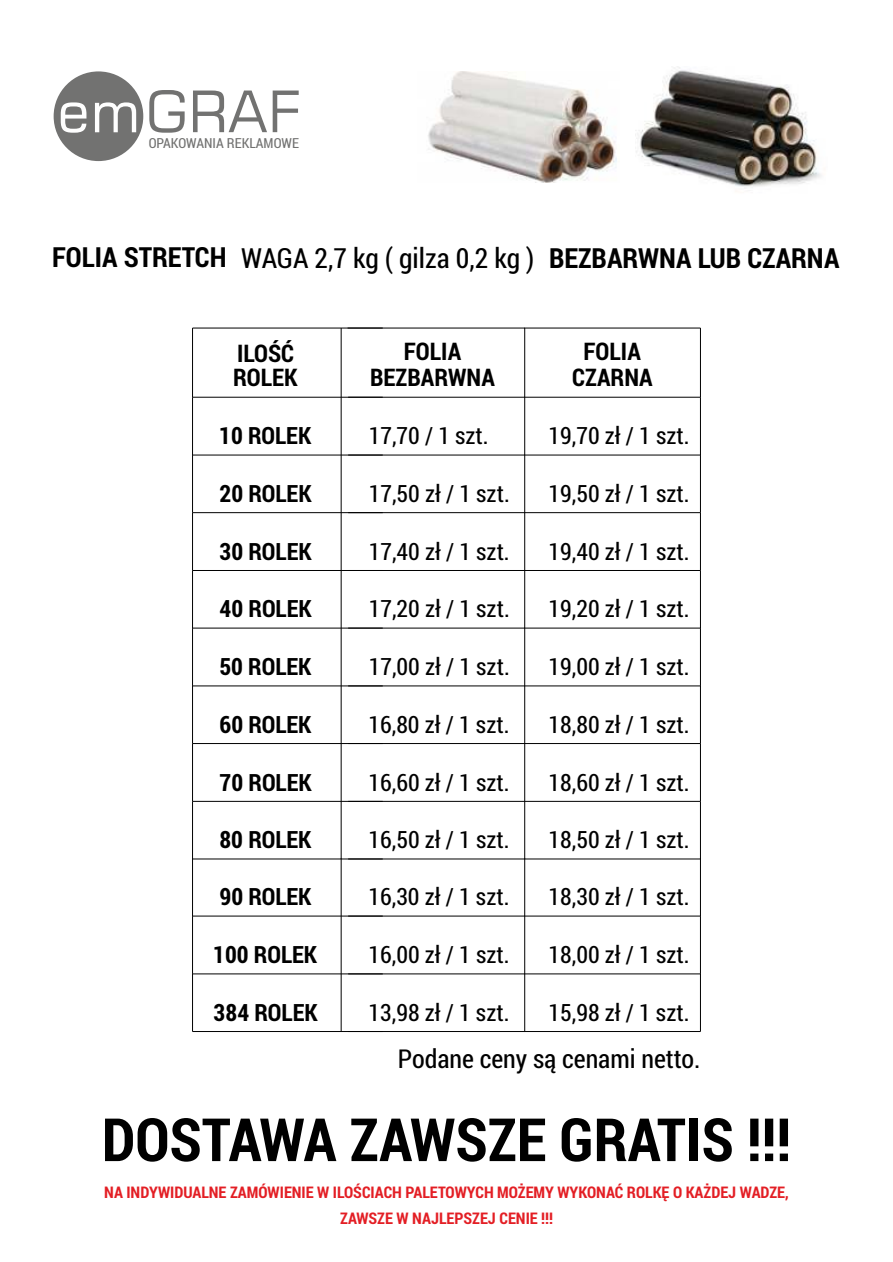
<style>
.page{position:relative;width:893px;height:1262px;background:#fff}
.page>*{position:absolute;margin:0;border:0;box-sizing:border-box;transform-origin:0 0}
.t1{font:700 59.7px "Roboto Condensed";color:#000}
.t2{font:700 27.75px "Roboto Condensed";color:#000}
.t3{font:25.95px "Roboto Condensed";color:#000}
.t4{font:700 24.3px/26.2px "Roboto Condensed";color:#000;text-align:center}
.t5{font:23.85px "Roboto Condensed";color:#000}
.t6{font:700 23.85px "Roboto Condensed";color:#000}
.t7{font:700 16.05px/25.3px "Roboto Condensed";color:#e31e24;text-align:center}
.t8{font:13.8px "Roboto Condensed";color:#727271}
.s1{font-weight:400}
</style>
<div class="page">
<div style="left:54px;top:71px;width:89px;height:90px;background:#727271;border-radius:50%"></div>
<svg style="left:61px;top:102px;width:75px;height:31px"></svg>
<svg style="left:149px;top:90px;width:150px;height:43px"></svg>
<hr style="left:347px;top:328px;width:177px;height:1px;background:#000">
<hr style="left:524px;top:328px;width:176px;height:1px;background:#000">
<hr style="left:192px;top:328px;width:191px;height:1px;background:#000">
<hr style="left:348px;top:397px;width:176px;height:1px;background:#000">
<hr style="left:524px;top:397px;width:176px;height:1px;background:#000">
<hr style="left:192px;top:397px;width:191px;height:1px;background:#000">
<hr style="left:348px;top:455px;width:176px;height:1px;background:#000">
<hr style="left:524px;top:455px;width:176px;height:1px;background:#000">
<hr style="left:192px;top:455px;width:191px;height:1px;background:#000">
<hr style="left:348px;top:512px;width:176px;height:1px;background:#000">
<hr style="left:524px;top:512px;width:176px;height:1px;background:#000">
<hr style="left:192px;top:512px;width:191px;height:1px;background:#000">
<hr style="left:348px;top:570px;width:176px;height:1px;background:#000">
<hr style="left:524px;top:570px;width:176px;height:1px;background:#000">
<hr style="left:192px;top:570px;width:191px;height:1px;background:#000">
<hr style="left:348px;top:628px;width:176px;height:1px;background:#000">
<hr style="left:524px;top:628px;width:176px;height:1px;background:#000">
<hr style="left:192px;top:628px;width:191px;height:1px;background:#000">
<hr style="left:348px;top:685px;width:176px;height:1px;background:#000">
<hr style="left:524px;top:685px;width:176px;height:1px;background:#000">
<hr style="left:192px;top:685px;width:191px;height:1px;background:#000">
<hr style="left:348px;top:743px;width:176px;height:1px;background:#000">
<hr style="left:348px;top:915px;width:176px;height:1px;background:#000">
<hr style="left:524px;top:743px;width:176px;height:1px;background:#000">
<hr style="left:524px;top:915px;width:176px;height:1px;background:#000">
<hr style="left:192px;top:743px;width:191px;height:1px;background:#000">
<hr style="left:192px;top:915px;width:191px;height:1px;background:#000">
<hr style="left:348px;top:801px;width:176px;height:1px;background:#000">
<hr style="left:348px;top:973px;width:176px;height:1px;background:#000">
<hr style="left:524px;top:801px;width:176px;height:1px;background:#000">
<hr style="left:524px;top:973px;width:176px;height:1px;background:#000">
<hr style="left:192px;top:801px;width:191px;height:1px;background:#000">
<hr style="left:192px;top:973px;width:191px;height:1px;background:#000">
<hr style="left:348px;top:858px;width:176px;height:1px;background:#000">
<hr style="left:348px;top:1031px;width:176px;height:1px;background:#000">
<hr style="left:524px;top:858px;width:176px;height:1px;background:#000">
<hr style="left:524px;top:1031px;width:176px;height:1px;background:#000">
<hr style="left:192px;top:858px;width:191px;height:1px;background:#000">
<hr style="left:192px;top:1031px;width:191px;height:1px;background:#000">
<hr style="left:524px;top:328px;width:1px;height:69px;background:#000">
<hr style="left:524px;top:397px;width:1px;height:58px;background:#000">
<hr style="left:524px;top:455px;width:1px;height:57px;background:#000">
<hr style="left:524px;top:512px;width:1px;height:58px;background:#000">
<hr style="left:524px;top:570px;width:1px;height:58px;background:#000">
<hr style="left:524px;top:628px;width:1px;height:58px;background:#000">
<hr style="left:524px;top:686px;width:1px;height:57px;background:#000">
<hr style="left:524px;top:858px;width:1px;height:58px;background:#000">
<hr style="left:524px;top:743px;width:1px;height:58px;background:#000">
<hr style="left:524px;top:916px;width:1px;height:58px;background:#000">
<hr style="left:524px;top:801px;width:1px;height:58px;background:#000">
<hr style="left:524px;top:974px;width:1px;height:57px;background:#000">
<hr style="left:192px;top:328px;width:1px;height:69px;background:#000">
<hr style="left:341px;top:328px;width:1px;height:69px;background:#000">
<hr style="left:700px;top:328px;width:1px;height:69px;background:#000">
<hr style="left:192px;top:397px;width:1px;height:58px;background:#000">
<hr style="left:341px;top:397px;width:1px;height:58px;background:#000">
<hr style="left:700px;top:397px;width:1px;height:58px;background:#000">
<hr style="left:192px;top:455px;width:1px;height:57px;background:#000">
<hr style="left:341px;top:455px;width:1px;height:57px;background:#000">
<hr style="left:700px;top:455px;width:1px;height:57px;background:#000">
<hr style="left:192px;top:512px;width:1px;height:58px;background:#000">
<hr style="left:341px;top:512px;width:1px;height:58px;background:#000">
<hr style="left:700px;top:512px;width:1px;height:58px;background:#000">
<hr style="left:192px;top:570px;width:1px;height:58px;background:#000">
<hr style="left:341px;top:570px;width:1px;height:58px;background:#000">
<hr style="left:700px;top:570px;width:1px;height:58px;background:#000">
<hr style="left:192px;top:628px;width:1px;height:58px;background:#000">
<hr style="left:341px;top:628px;width:1px;height:58px;background:#000">
<hr style="left:700px;top:628px;width:1px;height:58px;background:#000">
<hr style="left:192px;top:686px;width:1px;height:57px;background:#000">
<hr style="left:341px;top:686px;width:1px;height:57px;background:#000">
<hr style="left:192px;top:858px;width:1px;height:58px;background:#000">
<hr style="left:341px;top:858px;width:1px;height:58px;background:#000">
<hr style="left:700px;top:686px;width:1px;height:57px;background:#000">
<hr style="left:700px;top:858px;width:1px;height:58px;background:#000">
<hr style="left:192px;top:743px;width:1px;height:58px;background:#000">
<hr style="left:341px;top:743px;width:1px;height:58px;background:#000">
<hr style="left:192px;top:916px;width:1px;height:58px;background:#000">
<hr style="left:341px;top:916px;width:1px;height:58px;background:#000">
<hr style="left:700px;top:743px;width:1px;height:58px;background:#000">
<hr style="left:700px;top:916px;width:1px;height:58px;background:#000">
<hr style="left:192px;top:801px;width:1px;height:58px;background:#000">
<hr style="left:341px;top:801px;width:1px;height:58px;background:#000">
<hr style="left:192px;top:974px;width:1px;height:57px;background:#000">
<hr style="left:341px;top:974px;width:1px;height:57px;background:#000">
<hr style="left:700px;top:801px;width:1px;height:58px;background:#000">
<hr style="left:700px;top:974px;width:1px;height:57px;background:#000">
<img style="left:635px;top:66px;width:186px;height:123px">
<img style="left:428px;top:71px;width:189px;height:111px">
<p class="t8" style="left:149px;top:134px;width:152px">OPAKOWANIA REKLAMOWE</p>
<p class="t2" style="left:52px;top:238px;width:788px">FOLIA STRETCH <span class="s1">WAGA 2,7 kg ( gilza 0,2 kg )</span> BEZBARWNA LUB CZARNA</p>
<p class="t4" style="left:237px;top:340px;width:58px">ILOŚĆ</p>
<p class="t4" style="left:404px;top:337px;width:59px">FOLIA</p>
<p class="t4" style="left:233px;top:363px;width:66px">ROLEK</p>
<p class="t4" style="left:370px;top:363px;width:126px">BEZBARWNA</p>
<p class="t4" style="left:572px;top:337px;width:82px">FOLIA<br>CZARNA</p>
<p class="t6" style="left:219px;top:419px;width:93px">10 ROLEK</p>
<p class="t6" style="left:219px;top:477px;width:93px">20 ROLEK</p>
<p class="t6" style="left:219px;top:535px;width:93px">30 ROLEK</p>
<p class="t6" style="left:220px;top:592px;width:93px">40 ROLEK</p>
<p class="t6" style="left:219px;top:650px;width:93px">50 ROLEK</p>
<p class="t6" style="left:219px;top:708px;width:93px">60 ROLEK</p>
<p class="t5" style="left:369px;top:419px;width:121px">17,70 / 1 szt.</p>
<p class="t5" style="left:548px;top:419px;width:142px">19,70 zł / 1 szt.</p>
<p class="t5" style="left:369px;top:477px;width:142px">17,50 zł / 1 szt.</p>
<p class="t5" style="left:548px;top:477px;width:142px">19,50 zł / 1 szt.</p>
<p class="t5" style="left:369px;top:535px;width:142px">17,40 zł / 1 szt.</p>
<p class="t5" style="left:548px;top:535px;width:142px">19,40 zł / 1 szt.</p>
<p class="t5" style="left:369px;top:592px;width:142px">17,20 zł / 1 szt.</p>
<p class="t5" style="left:548px;top:592px;width:142px">19,20 zł / 1 szt.</p>
<p class="t5" style="left:369px;top:650px;width:142px">17,00 zł / 1 szt.</p>
<p class="t5" style="left:548px;top:650px;width:142px">19,00 zł / 1 szt.</p>
<p class="t5" style="left:368px;top:708px;width:142px">16,80 zł / 1 szt.</p>
<p class="t5" style="left:548px;top:708px;width:142px">18,80 zł / 1 szt.</p>
<p class="t6" style="left:220px;top:765px;width:93px">70 ROLEK</p>
<p class="t5" style="left:368px;top:765px;width:142px">16,60 zł / 1 szt.</p>
<p class="t5" style="left:548px;top:765px;width:142px">18,60 zł / 1 szt.</p>
<p class="t6" style="left:219px;top:823px;width:93px">80 ROLEK</p>
<p class="t5" style="left:368px;top:823px;width:142px">16,50 zł / 1 szt.</p>
<p class="t5" style="left:548px;top:823px;width:142px">18,50 zł / 1 szt.</p>
<p class="t6" style="left:219px;top:880px;width:93px">90 ROLEK</p>
<p class="t5" style="left:368px;top:880px;width:142px">16,30 zł / 1 szt.</p>
<p class="t5" style="left:548px;top:880px;width:142px">18,30 zł / 1 szt.</p>
<p class="t6" style="left:213px;top:938px;width:105px">100 ROLEK</p>
<p class="t5" style="left:368px;top:938px;width:142px">16,00 zł / 1 szt.</p>
<p class="t5" style="left:548px;top:938px;width:142px">18,00 zł / 1 szt.</p>
<p class="t6" style="left:214px;top:996px;width:105px">384 ROLEK</p>
<p class="t5" style="left:368px;top:996px;width:142px">13,98 zł / 1 szt.</p>
<p class="t5" style="left:548px;top:996px;width:142px">15,98 zł / 1 szt.</p>
<p class="t3" style="left:398px;top:1040px;width:304px">Podane ceny są cenami netto.</p>
<h1 class="t1" style="left:102px;top:1098px;width:690px">DOSTAWA ZAWSZE GRATIS !!!</h1>
<p class="t7" style="left:104px;top:1179px;width:686px">NA INDYWIDUALNE ZAMÓWIENIE W ILOŚCIACH PALETOWYCH MOŻEMY WYKONAĆ ROLKĘ O KAŻDEJ WADZE,<br>ZAWSZE W NAJLEPSZEJ CENIE !!!</p>
</div>
